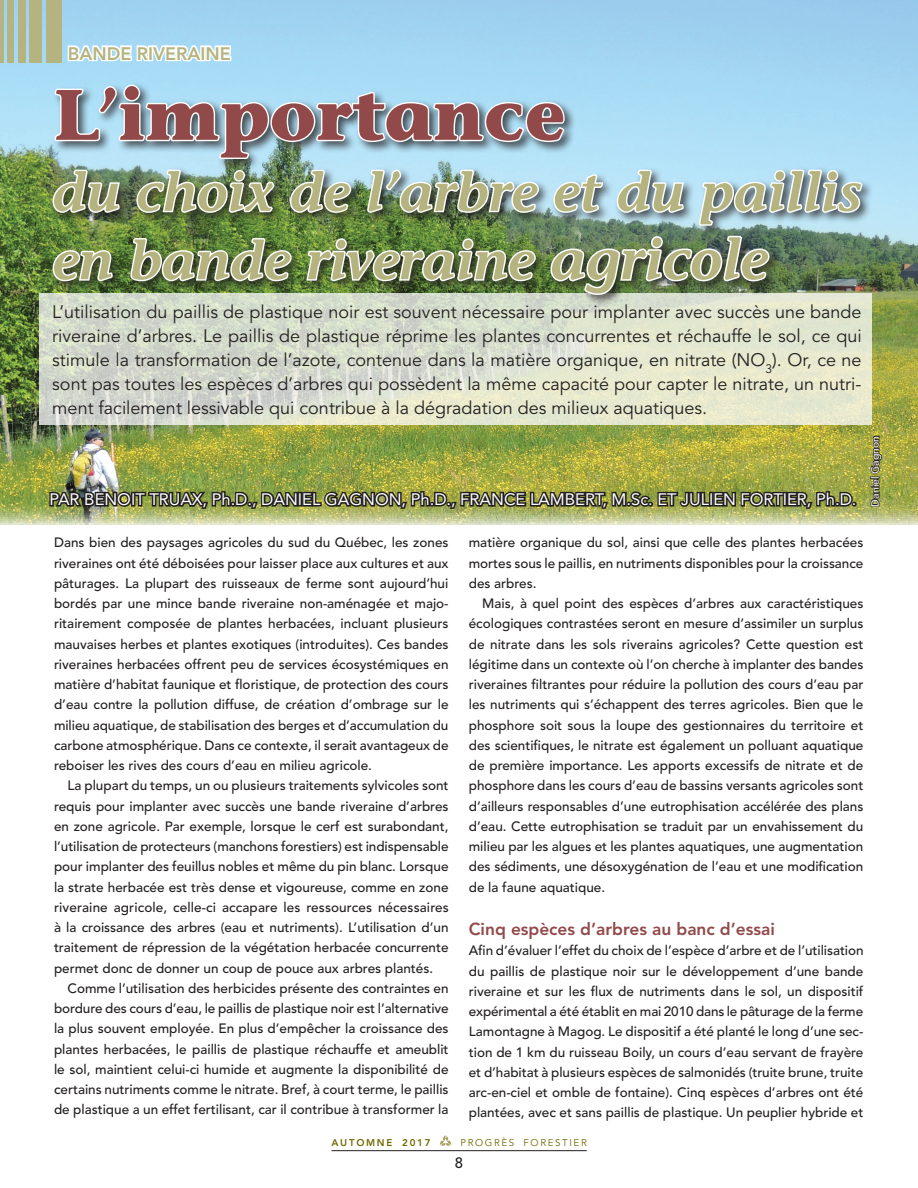
<style>
.page{position:relative;width:918px;height:1188px;background:#fff}
.page>*{position:absolute;margin:0;border:0;box-sizing:border-box;transform-origin:0 0}
.Titre_ITC_Stone_Bold{font:700 71.1px "Stone Informal";color:#92494a}
.Titre_ITC_Stone_Ital{font:italic 600 54px/68.4px "Stone Informal";color:#b5b481}
.Intro{font:18px/24px "Avenir";color:#231f20;text-align:justify}
.Entête_Gauche{font:800 18px "Avenir";color:#b5b481}
.Sous-Titre_Avenir_Bo{font:800 17.25px "Avenir";color:#92494a}
.Auteur{font:16.5px "Avenir";color:#fff}
.t1{font:500 15px "Avenir";color:#231f20}
.Texte{font:500 13.5px/20.2px "Avenir";color:#231f20;text-align:justify}
.Texte_Début{font:500 13.5px/20.2px "Avenir";color:#231f20;text-align:justify}
.Crédit_Photo{font:500 10.5px "Avenir";color:#fff}
.t2{font:9.75px "Avenir";letter-spacing:.165em;color:#706900}
.t3{font:800 9.75px "Avenir";letter-spacing:.175em;color:#706900}
.s1{font-size:57px}
</style>
<div class="page">
<hr style="left:332px;top:1150px;width:255px;height:1px;background:#231f20">
<svg style="left:440px;top:1135px;width:11px;height:11px"></svg>
<img style="left:0;top:0;width:918px;height:525px">
<svg style="left:39px;top:294px;width:833px;height:131px;background:#dce0ce"></svg>
<svg style="left:66px;top:40px;width:167px;height:27px"></svg>
<div style="left:46px;top:0;width:15px;height:62px;background:#b5b481"></div>
<div style="left:30px;top:0;width:12px;height:62px;background:#b5b481"></div>
<div style="left:18px;top:0;width:8px;height:62px;background:#b5b481"></div>
<div style="left:8px;top:0;width:6px;height:62px;background:#b5b481"></div>
<hr style="left:1px;top:0;width:3px;height:62px;background:#b5b481">
<div style="left:50px;top:166px;width:824px;height:140px;background:#231f20;opacity:.75"></div>
<img style="left:51px;top:83px;width:813px;height:213px">
<img style="left:48px;top:480px;width:809px;height:37px">
<svg style="left:870px;top:435px;width:13px;height:72px"></svg>
<p class="Entête_Gauche" style="left:68px;top:43px;width:164px">BANDE RIVERAINE</p>
<p class="Titre_ITC_Stone_Bold" style="left:54px;top:69px;width:513px">L’importance</p>
<p class="Titre_ITC_Stone_Ital" style="left:53px;top:157px;width:811px">du choix de l’arbre et du paillis en bande riveraine <span class="s1">agricole</span></p>
<p class="Intro" style="left:52px;top:301px;width:811px">L’utilisation du paillis de plastique noir est souvent nécessaire pour implanter avec succès une bande riveraine d’arbres. Le paillis de plastique réprime les plantes concurrentes et réchauffe le sol, ce qui stimule la transformation de l’azote, contenue dans la matière organique, en nitrate (NO<sub>3</sub>). Or, ce ne sont pas toutes les espèces d’arbres qui possèdent la même capacité pour capter le nitrate, un nutri&shy;ment facilement lessivable qui contribue à la dégradation des milieux aquatiques.</p>
<p class="Auteur" style="left:49px;top:490px;width:809px">PAR BENOIT TRUAX, Ph.D., DANIEL GAGNON, Ph.D., FRANCE LAMBERT, M.Sc. ET JULIEN FORTIER, Ph.D.</p>
<p class="Crédit_Photo" style="left:869px;top:507px;width:72px;rotate:-90deg">Daniel Gagnon</p>
<p class="Texte_Début" style="left:54px;top:533px;width:396px">Dans bien des paysages agricoles du sud du Québec, les zones riveraines ont été déboisées pour laisser place aux cultures et aux pâturages. La plupart des ruisseaux de ferme sont aujourd’hui bordés par une mince bande riveraine non-aménagée et majo&shy;ritairement composée de plantes herbacées, incluant plusieurs mauvaises herbes et plantes exotiques (introduites). Ces bandes riveraines herbacées offrent peu de services écosystémiques en matière d’habitat faunique et floristique, de protection des cours d’eau contre la pollution diffuse, de création d’ombrage sur le milieu aquatique, de stabilisation des berges et d’accumulation du carbone atmosphérique. Dans ce contexte, il serait avantageux de reboiser les rives des cours d’eau en milieu agricole.</p>
<p class="Texte" style="left:54px;top:776px;width:396px;text-indent:14px">La plupart du temps, un ou plusieurs traitements sylvicoles sont requis pour implanter avec succès une bande riveraine d’arbres en zone agricole. Par exemple, lorsque le cerf est surabondant, l’utilisation de protecteurs (manchons forestiers) est indispensable pour implanter des feuillus nobles et même du pin blanc. Lorsque la strate herbacée est très dense et vigoureuse, comme en zone riveraine agricole, celle-ci accapare les ressources nécessaires à la croissance des arbres (eau et nutriments). L’utilisation d’un traitement de répression de la végétation herbacée concurrente permet donc de donner un coup de pouce aux arbres plantés.</p>
<p class="Texte" style="left:54px;top:978px;width:396px;text-indent:14px">Comme l’utilisation des herbicides présente des contraintes en bordure des cours d’eau, le paillis de plastique noir est l’alternative la plus souvent employée. En plus d’empêcher la croissance des plantes herbacées, le paillis de plastique réchauffe et ameublit le sol, maintient celui-ci humide et augmente la disponibilité de certains nutriments comme le nitrate. Bref, à court terme, le paillis de plastique a un effet fertilisant, car il contribue à transformer la</p>
<p class="Texte" style="left:469px;top:533px;width:396px">matière organique du sol, ainsi que celle des plantes herbacées mortes sous le paillis, en nutriments disponibles pour la croissance des arbres.</p>
<p class="Texte" style="left:469px;top:594px;width:396px;text-indent:14px">Mais, à quel point des espèces d’arbres aux caractéristiques écologiques contrastées seront en mesure d’assimiler un surplus de nitrate dans les sols riverains agricoles? Cette question est légitime dans un contexte où l’on cherche à implanter des bandes riveraines filtrantes pour réduire la pollution des cours d’eau par les nutriments qui s’échappent des terres agricoles. Bien que le phosphore soit sous la loupe des gestionnaires du territoire et des scientifiques, le nitrate est également un polluant aquatique de première importance. Les apports excessifs de nitrate et de phosphore dans les cours d’eau de bassins versants agricoles sont d’ailleurs responsables d’une eutrophisation accélérée des plans d’eau. Cette eutrophisation se traduit par un envahissement du milieu par les algues et les plantes aquatiques, une augmentation des sédiments, une désoxygénation de l’eau et une modification de la faune aquatique.</p>
<p class="Sous-Titre_Avenir_Bo" style="left:469px;top:919px;width:308px">Cinq espèces d’arbres au banc d’essai</p>
<p class="Texte_Début" style="left:469px;top:941px;width:396px">Afin d’évaluer l’effet du choix de l’espèce d’arbre et de l’utilisation du paillis de plastique noir sur le développement d’une bande riveraine et sur les flux de nutriments dans le sol, un dispositif expérimental a été établit en mai 2010 dans le pâturage de la ferme Lamontagne à Magog. Le dispositif a été planté le long d’une sec&shy;tion de 1 km du ruisseau Boily, un cours d’eau servant de frayère et d’habitat à plusieurs espèces de salmonidés (truite brune, truite arc-en-ciel et omble de fontaine). Cinq espèces d’arbres ont été plantées, avec et sans paillis de plastique. Un peuplier hybride et</p>
<p class="t3" style="left:332px;top:1137px;width:100px">AUTOMNE 2017</p>
<p class="t2" style="left:461px;top:1137px;width:128px">PROGRÈS FORESTIER</p>
<p class="t1" style="left:455px;top:1154px;width:10px">8</p>
</div>
